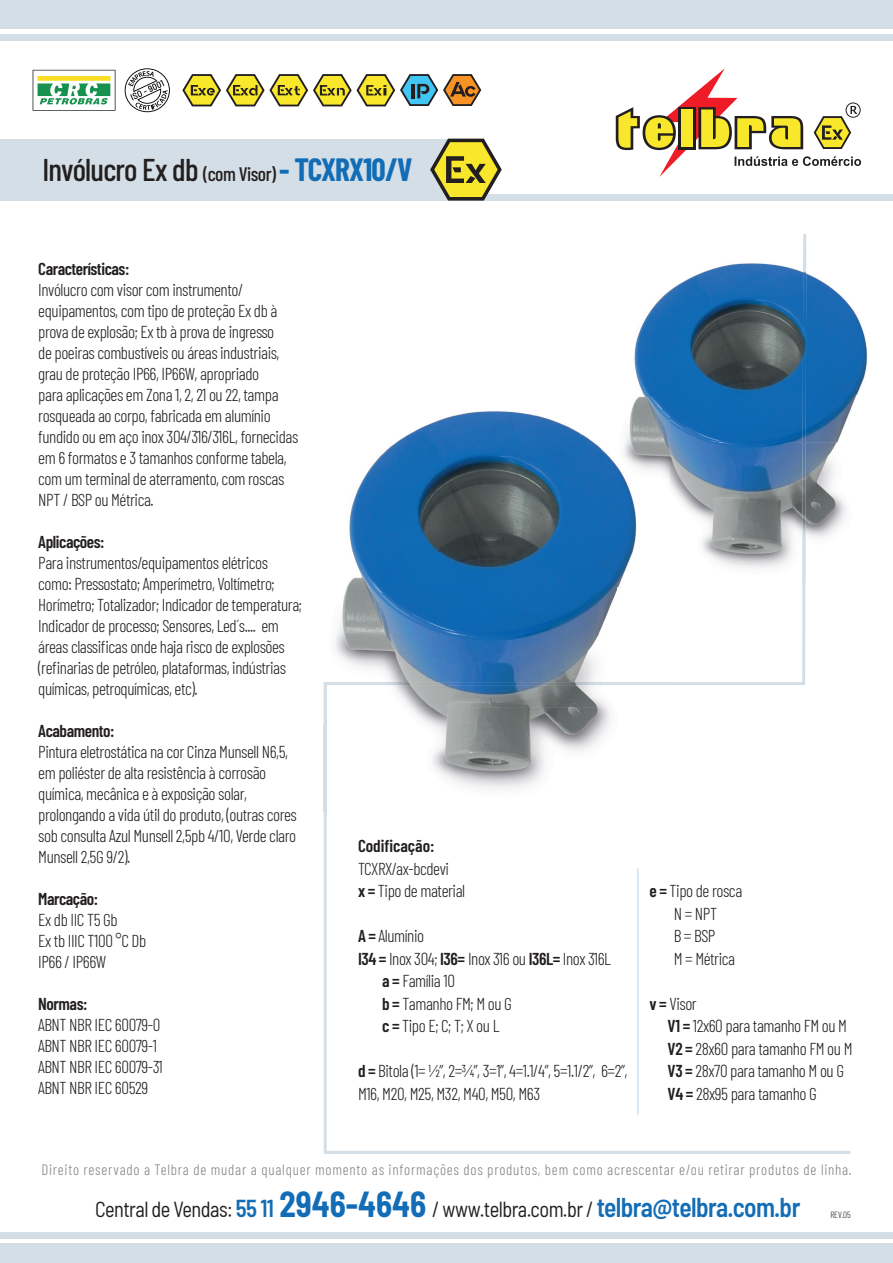
<style>
.page{position:relative;width:893px;height:1263px;background:#fff}
.page>*{position:absolute;margin:0;border:0;box-sizing:border-box;transform-origin:0 0}
.t1{font:500 31.5px "Barlow Condensed";letter-spacing:-.025em;color:#231f20}
.t2{font:semi-condensed 21.75px "Barlow";letter-spacing:-.025em;color:#231f20;scale:.93 1}
.t3{font:300 17.25px/21px "Barlow Condensed";letter-spacing:-.025em;color:#231f20}
.t4{font:600 17.25px "Barlow Condensed";letter-spacing:-.025em;color:#231f20}
.t5{font:600 17.25px "Barlow Condensed";color:#231f20}
.t6{font:300 15px "Barlow Condensed";letter-spacing:.05em;color:#808285}
.t7{font:300 9px "Barlow Condensed";color:#231f20}
.s1{font-size:19.5px}
.s2{font-weight:700;color:#136db6}
.s3{font-weight:600}
.s4{font-weight:600;font-size:24.45px;color:#136db6}
.s5{font-weight:700;font-size:35.4px;color:#136db6}
.s6{font-weight:600;font-size:27.15px;color:#136db6}
</style>
<div class="page">
<div style="left:0;top:0;width:893px;height:29px;background:#d4dee6"></div>
<div style="left:0;top:1244px;width:893px;height:19px;background:#d4dee6"></div>
<div style="left:0;top:34px;width:893px;height:7px;background:#d4dee6"></div>
<div style="left:0;top:1232px;width:893px;height:6px;background:#d4dee6"></div>
<svg style="left:324px;top:234px;width:526px;height:920px"></svg>
<div style="left:0;top:194px;width:893px;height:7px;background:#d4dee6"></div>
<div style="left:0;top:139px;width:470px;height:62px;background:#d4dee6"></div>
<img style="left:601px;top:251px;width:266px;height:191px">
<img style="left:669px;top:442px;width:181px;height:144px">
<img style="left:802px;top:251px;width:4px;height:335px">
<img style="left:323px;top:397px;width:294px;height:414px">
<img style="left:617px;top:586px;width:52px;height:225px">
<img style="left:324px;top:682px;width:345px;height:43px">
<img style="left:324px;top:725px;width:3px;height:86px">
<img style="left:601px;top:397px;width:68px;height:189px">
<hr style="left:637px;top:868px;width:2px;height:247px;background:#c9e3f1">
<svg style="left:182px;top:74px;width:299px;height:32px"></svg>
<svg style="left:33px;top:70px;width:82px;height:41px"></svg>
<svg style="left:125px;top:68px;width:45px;height:44px"></svg>
<svg style="left:616px;top:68px;width:245px;height:109px"></svg>
<svg style="left:430px;top:139px;width:72px;height:62px"></svg>
<h1 class="t1" style="left:43px;top:147px;width:372px">Invólucro Ex db <span class="s1">(com Visor)</span> <span class="s2">- TCXRX10/V</span></h1>
<p class="t4" style="left:38px;top:257px;width:93px">Características:</p>
<p class="t3" style="left:38px;top:278px;width:262px">Invólucro com visor com instrumento/ equipamentos, com tipo de proteção Ex db à prova de explosão; Ex tb à prova de ingresso<br>de poeiras combustíveis ou áreas industriais, grau de proteção IP66, IP66W, apropriado<br>para aplicações em Zona 1, 2, 21 ou 22, tampa rosqueada ao corpo, fabricada em alumínio fundido ou em aço inox 304/316/316L, fornecidas em 6 formatos e 3 tamanhos conforme tabela, com um terminal de aterramento, com roscas NPT / BSP ou Métrica.</p>
<p class="t4" style="left:38px;top:530px;width:68px">Aplicações:</p>
<p class="t3" style="left:38px;top:551px;width:265px">Para instrumentos/equipamentos elétricos como: Pressostato; Amperímetro, Voltímetro; Horímetro; Totalizador; Indicador de temperatura; Indicador de processo; Sensores, Led´s.... em áreas classificas onde haja risco de explosões (refinarias de petróleo, plataformas, indústrias químicas, petroquímicas, etc).</p>
<p class="t4" style="left:38px;top:719px;width:78px">Acabamento:</p>
<p class="t3" style="left:38px;top:740px;width:260px">Pintura eletrostática na cor Cinza Munsell N6,5, em poliéster de alta resistência à corrosão química, mecânica e à exposição solar, prolongando a vida útil do produto, (outras cores sob consulta Azul Munsell 2,5pb 4/10, Verde claro Munsell 2,5G 9/2).</p>
<p class="t4" style="left:38px;top:887px;width:61px">Marcação:</p>
<p class="t3" style="left:38px;top:908px;width:110px">Ex db IIC T5 Gb<br>Ex tb IIIC T100 °C Db<br>IP66 / IP66W</p>
<p class="t4" style="left:38px;top:992px;width:51px">Normas:</p>
<p class="t3" style="left:38px;top:1013px;width:126px">ABNT NBR IEC 60079-0<br>ABNT NBR IEC 60079-1<br>ABNT NBR IEC 60079-31<br>ABNT NBR IEC 60529</p>
<p class="t5" style="left:358px;top:833px;width:78px">Codificação:</p>
<p class="t3" style="left:358px;top:856px;width:109px;line-height:22.5px">TCXRX/ax-bcdevi<br><span class="s3">x =</span> Tipo de material</p>
<p class="t3" style="left:358px;top:924px;width:68px"><span class="s3">A =</span> Alumínio</p>
<p class="t3" style="left:358px;top:946px;width:254px"><span class="s3">I34 =</span> Inox 304; <span class="s3">I36=</span> Inox 316 ou <span class="s3">I36L=</span> Inox 316L</p>
<p class="t3" style="left:382px;top:969px;width:74px"><span class="s3">a =</span> Família 10</p>
<p class="t3" style="left:382px;top:991px;width:131px"><span class="s3">b =</span> Tamanho FM; M ou G</p>
<p class="t3" style="left:382px;top:1014px;width:119px"><span class="s3">c =</span> Tipo E; C; T; X ou L</p>
<p class="t3" style="left:358px;top:1058px;width:271px;line-height:22.5px"><span class="s3">d =</span> Bitola (1= ½”, 2=¾”, 3=1”, 4=1.1/4”, 5=1.1/2”, 6=2”,<br>M16, M20, M25, M32, M40, M50, M63</p>
<p class="t3" style="left:674px;top:878px;width:70px;line-height:22.5px;text-indent:-24px"><span class="s3">e =</span> Tipo de rosca<br>N = NPT<br>B = BSP<br>M = Métrica</p>
<p class="t3" style="left:668px;top:991px;width:186px;line-height:22.5px;text-indent:-18px"><span class="s3">v =</span> Visor<br><span class="s3">V1 =</span> 12x60 para tamanho FM ou M<br><span class="s3">V2 =</span> 28x60 para tamanho FM ou M<br><span class="s3">V3 =</span> 28x70 para tamanho M ou G<br><span class="s3">V4 =</span> 28x95 para tamanho G</p>
<p class="t6" style="left:41px;top:1159px;width:812px">Direito reservado a Telbra de mudar a qualquer momento as informações dos produtos, bem como acrescentar e/ou retirar produtos de linha.</p>
<p class="t7" style="left:830px;top:1208px;width:22px">REV.05</p>
<p class="t2" style="left:95px;top:1194px;width:760px">Central de Vendas: <span class="s4">55 11</span> <span class="s5">2946-4646</span> / www.telbra.com.br / <span class="s6">telbra@telbra.com.br</span></p>
</div>
